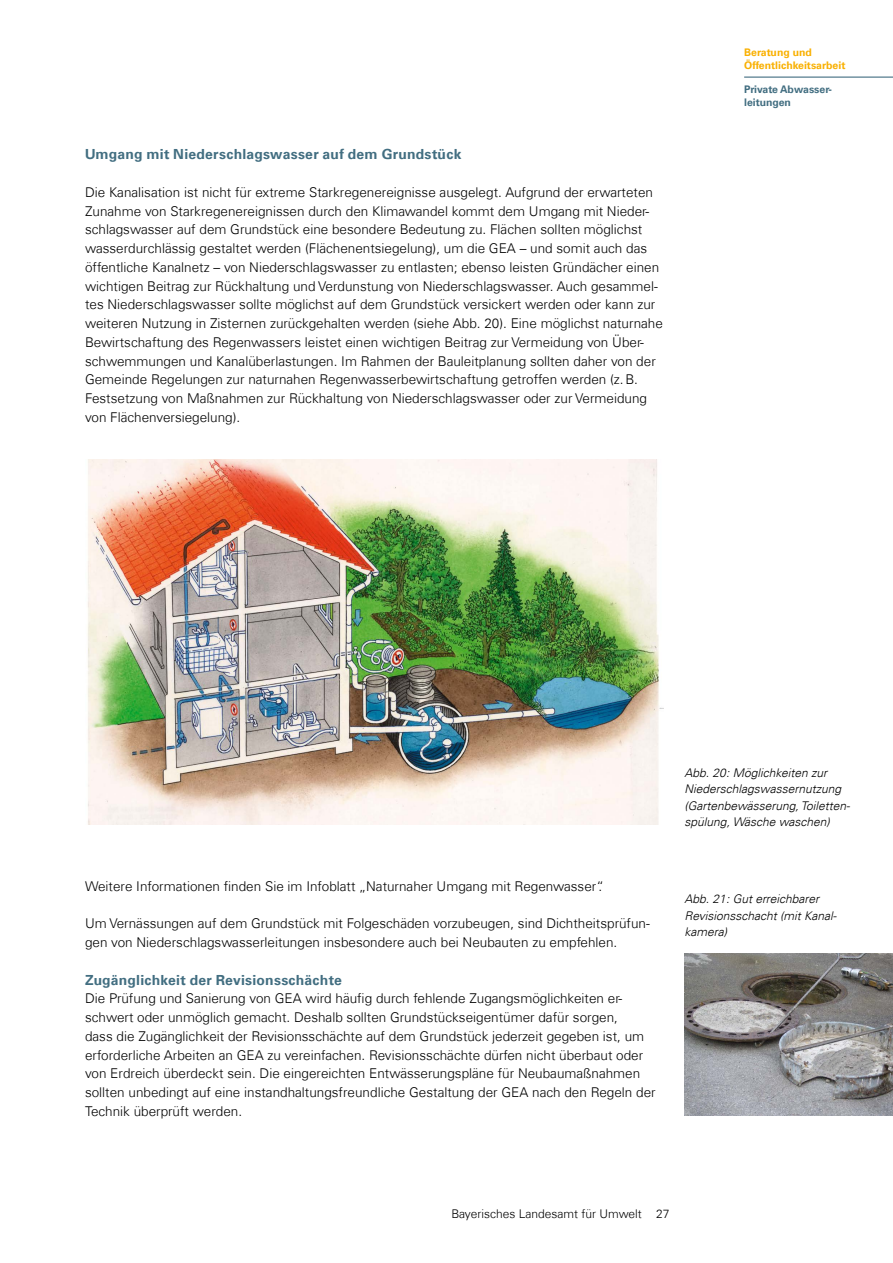
<style>
.page{position:relative;width:893px;height:1263px;background:#fff}
.page>*{position:absolute;margin:0;border:0;box-sizing:border-box;transform-origin:0 0}
.Fließ_Thema_Abstand{font:700 13.95px "Univers Com 65";letter-spacing:.015em;color:#426e81}
.Head_4_Thema{font:700 13.95px "Univers Com 65";letter-spacing:.015em;color:#426e81}
.Fließ_Thema_Abstand-2{font:300 13.5px/18.8px "Univers Com 45";color:#000}
.Bildunterschrift_Thema{font:italic 300 12px/16.5px "Univers Com 45";color:#000}
.t1{font:300 12px "Univers Com 45";color:#000}
.t2{font:700 10.5px/12.8px "Univers Com 65";color:#f9b000}
.t3{font:700 10.5px/12.8px "Univers Com 65";color:#426e81}
</style>
<div class="page">
<hr style="left:744px;top:77px;width:149px;height:1px;background:#426e81">
<img style="left:87px;top:459px;width:576px;height:366px">
<img style="left:685px;top:953px;width:208px;height:163px">
<p class="Fließ_Thema_Abstand" style="left:85px;top:146px;width:378px">Umgang mit Niederschlagswasser auf dem Grundstück</p>
<p class="Fließ_Thema_Abstand-2" style="left:85px;top:183px;width:579px">Die Kanalisation ist nicht für extreme Starkregenereignisse ausgelegt. Aufgrund der erwarteten Zunahme von Starkregenereignissen durch den Klimawandel kommt dem Umgang mit Nieder&shy;schlagswasser auf dem Grundstück eine besondere Bedeutung zu. Flächen sollten möglichst wasserdurchlässig gestaltet werden (Flächenentsiegelung), um die GEA – und somit auch das öffentliche Kanalnetz – von Niederschlagswasser zu entlasten; ebenso leisten Gründächer einen wichtigen Beitrag zur Rückhaltung und Verdunstung von Niederschlagswasser. Auch gesammel&shy;tes Niederschlagswasser sollte möglichst auf dem Grundstück versickert werden oder kann zur weiteren Nutzung in Zisternen zurückgehalten werden (siehe Abb. 20). Eine möglichst naturnahe Bewirtschaftung des Regenwassers leistet einen wichtigen Beitrag zur Vermeidung von Über&shy;schwemmungen und Kanalüberlastungen. Im Rahmen der Bauleitplanung sollten daher von der Gemeinde Regelungen zur naturnahen Regenwasserbewirtschaftung getroffen werden (z.B.<br>Festsetzung von Maßnahmen zur Rückhaltung von Niederschlagswasser oder zur Vermeidung von Flächenversiegelung).</p>
<p class="t2" style="left:744px;top:46px;width:103px">Beratung und<br>Öffentlichkeitsarbeit</p>
<p class="t3" style="left:744px;top:83px;width:89px">Private Abwasser&shy;leitungen</p>
<p class="Fließ_Thema_Abstand-2" style="left:85px;top:877px;width:520px">Weitere Informationen finden Sie im Infoblatt „Naturnaher Umgang mit Regenwasser“.</p>
<p class="Fließ_Thema_Abstand-2" style="left:85px;top:914px;width:566px">Um Vernässungen auf dem Grundstück mit Folgeschäden vorzubeugen, sind Dichtheitsprüfun&shy;gen von Niederschlagswasserleitungen insbesondere auch bei Neubauten zu empfehlen.</p>
<p class="Head_4_Thema" style="left:85px;top:971px;width:258px">Zugänglichkeit der Revisionsschächte</p>
<p class="Fließ_Thema_Abstand-2" style="left:85px;top:989px;width:572px">Die Prüfung und Sanierung von GEA wird häufig durch fehlende Zugangsmöglichkeiten er&shy;schwert oder unmöglich gemacht. Deshalb sollten Grundstückseigentümer dafür sorgen,<br>dass die Zugänglichkeit der Revisionsschächte auf dem Grundstück jederzeit gegeben ist, um erforderliche Arbeiten an GEA zu vereinfachen. Revisionsschächte dürfen nicht überbaut oder von Erdreich überdeckt sein. Die eingereichten Entwässerungspläne für Neubaumaßnahmen sollten unbedingt auf eine instandhaltungsfreundliche Gestaltung der GEA nach den Regeln der Technik überprüft werden.</p>
<p class="Bildunterschrift_Thema" style="left:685px;top:764px;width:167px">Abb. 20: Möglichkeiten zur<br>Niederschlagswassernutzung (Gartenbewässerung, Toiletten&shy;spülung, Wäsche waschen)</p>
<p class="Bildunterschrift_Thema" style="left:685px;top:891px;width:154px">Abb. 21: Gut erreichbarer<br>Revisionsschacht (mit Kanal&shy;kamera)</p>
<p class="t1" style="left:451px;top:1207px;width:219px">Bayerisches Landesamt für Umwelt 27</p>
</div>
